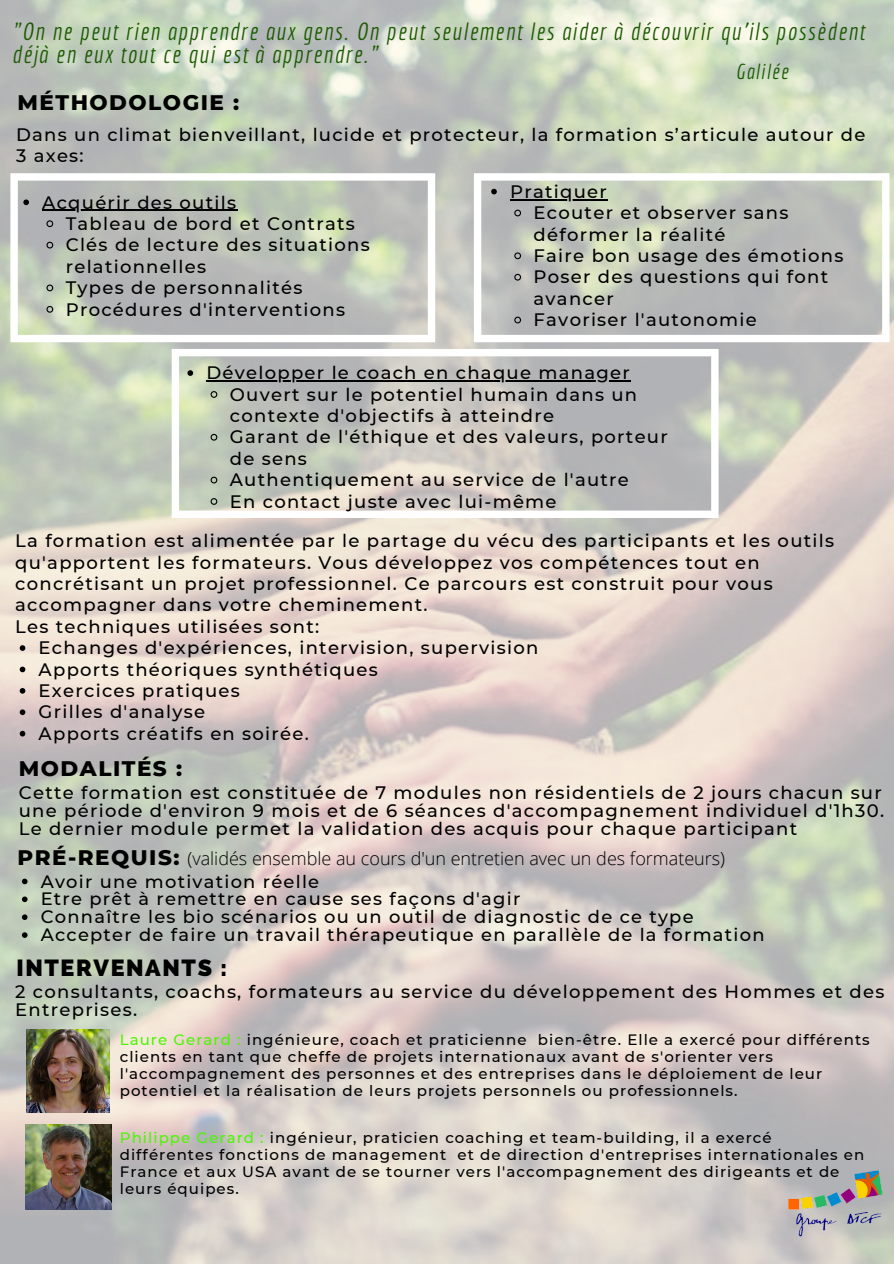
<style>
.page{position:relative;width:894px;height:1264px;background:#fff}
.page>*{position:absolute;margin:0;border:0;box-sizing:border-box;transform-origin:0 0}
.t1{font:italic 24px/22.8px "Economica";letter-spacing:.07em;color:#1c5902}
.t2{font:800 23.25px "Raleway";letter-spacing:.07em;color:#000}
.t3{font:800 21.45px "Montserrat";letter-spacing:.07em;color:#000}
.t4{font:italic 21px "Economica";letter-spacing:.07em;color:#1c5902}
.t5{font:500 18px/21.5px "Montserrat";letter-spacing:.07em;color:#000}
.t6{font:300 18px "Open Sans";color:#000}
.t7{font:500 17.85px/17.9px "Montserrat";letter-spacing:.07em;color:#000}
.t8{font:500 15px/17px "Montserrat";letter-spacing:.07em;color:#000}
.s1{color:#4cf604}
</style>
<div class="page">
<img style="left:0;top:0;width:893px;height:1263px">
<svg style="left:172px;top:349px;width:546px;height:169px;background:#c8c8c3"></svg>
<svg style="left:20px;top:645px;width:5px;height:6px"></svg>
<svg style="left:20px;top:666px;width:5px;height:6px"></svg>
<svg style="left:20px;top:688px;width:5px;height:5px"></svg>
<svg style="left:20px;top:709px;width:5px;height:6px"></svg>
<svg style="left:20px;top:730px;width:5px;height:6px"></svg>
<svg style="left:473px;top:173px;width:416px;height:169px;background:#c4c7c1"></svg>
<svg style="left:10px;top:173px;width:425px;height:169px;background:#c2c6bf"></svg>
<img style="left:26px;top:1029px;width:84px;height:83px">
<img style="left:788px;top:1156px;width:94px;height:94px">
<img style="left:26px;top:1124px;width:85px;height:85px">
<svg style="left:22px;top:878px;width:6px;height:6px"></svg>
<svg style="left:22px;top:896px;width:6px;height:6px"></svg>
<svg style="left:22px;top:914px;width:6px;height:6px"></svg>
<svg style="left:22px;top:932px;width:6px;height:5px"></svg>
<svg style="left:491px;top:189px;width:5px;height:5px"></svg>
<hr style="left:510px;top:199px;width:98px;height:1px;background:#000">
<svg style="left:513px;top:209px;width:8px;height:8px"></svg>
<svg style="left:513px;top:251px;width:8px;height:9px"></svg>
<svg style="left:513px;top:273px;width:8px;height:8px"></svg>
<svg style="left:513px;top:316px;width:8px;height:8px"></svg>
<svg style="left:23px;top:199px;width:6px;height:6px"></svg>
<hr style="left:42px;top:210px;width:195px;height:1px;background:#000">
<svg style="left:46px;top:219px;width:8px;height:9px"></svg>
<svg style="left:46px;top:241px;width:8px;height:8px"></svg>
<svg style="left:46px;top:284px;width:8px;height:8px"></svg>
<svg style="left:46px;top:305px;width:8px;height:8px"></svg>
<svg style="left:187px;top:370px;width:6px;height:6px"></svg>
<hr style="left:206px;top:380px;width:425px;height:1px;background:#000">
<svg style="left:210px;top:390px;width:8px;height:8px"></svg>
<svg style="left:210px;top:433px;width:8px;height:8px"></svg>
<svg style="left:210px;top:476px;width:8px;height:8px"></svg>
<svg style="left:210px;top:497px;width:8px;height:8px"></svg>
<h1 class="t1" style="left:12px;top:20px;width:853px">"On ne peut rien apprendre aux gens. On peut seulement les aider à découvrir qu'ils possèdent déjà en eux tout ce qui est à apprendre."</h1>
<p class="t4" style="left:735px;top:59px;width:54px">Galilée</p>
<p class="t3" style="left:17px;top:89px;width:223px">MÉTHODOLOGIE :</p>
<p class="t5" style="left:16px;top:124px;width:850px">Dans un climat bienveillant, lucide et protecteur, la formation s’articule autour de<br>3 axes:</p>
<p class="t5" style="left:66px;top:191px;width:305px;text-indent:-23px">Acquérir des outils<br>Tableau de bord et Contrats<br>Clés de lecture des situations relationnelles<br>Types de personnalités<br>Procédures d'interventions</p>
<p class="t5" style="left:533px;top:181px;width:311px;text-indent:-23px">Pratiquer<br>Ecouter et observer sans déformer la réalité<br>Faire bon usage des émotions<br>Poser des questions qui font avancer<br>Favoriser l'autonomie</p>
<p class="t5" style="left:230px;top:362px;width:439px;text-indent:-23px">Développer le coach en chaque manager<br>Ouvert sur le potentiel humain dans un contexte d'objectifs à atteindre<br>Garant de l'éthique et des valeurs, porteur de sens<br>Authentiquement au service de l'autre<br>En contact juste avec lui-même</p>
<p class="t5" style="left:15px;top:530px;width:820px">La formation est alimentée par le partage du vécu des participants et les outils qu'apportent les formateurs. Vous développez vos compétences tout en concrétisant un projet professionnel. Ce parcours est construit pour vous accompagner dans votre cheminement.<br>Les techniques utilisées sont:</p>
<p class="t5" style="left:39px;top:637px;width:501px">Echanges d'expériences, intervision, supervision<br>Apports théoriques synthétiques<br>Exercices pratiques<br>Grilles d'analyse<br>Apports créatifs en soirée.</p>
<p class="t3" style="left:19px;top:754px;width:165px">MODALITÉS :</p>
<p class="t5" style="left:19px;top:783px;width:866px;line-height:18px">Cette formation est constituée de 7 modules non résidentiels de 2 jours chacun sur une période d'environ 9 mois et de 6 séances d'accompagnement individuel d'1h30.<br>Le dernier module permet la validation des acquis pour chaque participant</p>
<p class="t3" style="left:17px;top:844px;width:163px">PRÉ-REQUIS:</p>
<p class="t6" style="left:187px;top:845px;width:539px">(validés ensemble au cours d'un entretien avec un des formateurs)</p>
<p class="t7" style="left:41px;top:872px;width:725px">Avoir une motivation réelle<br>Etre prêt à remettre en cause ses façons d'agir<br>Connaître les bio scénarios ou un outil de diagnostic de ce type Accepter de faire un travail thérapeutique en parallèle de la formation</p>
<p class="t2" style="left:16px;top:953px;width:212px">INTERVENANTS :</p>
<p class="t5" style="left:15px;top:982px;width:870px;line-height:18px">2 consultants, coachs, formateurs au service du développement des Hommes et des<br>Entreprises.</p>
<p class="t8" style="left:120px;top:1031px;width:751px"><span class="s1">Laure Gerard :</span> ingénieure, coach et praticienne bien-être. Elle a exercé pour différents clients en tant que cheffe de projets internationaux avant de s'orienter vers l'accompagnement des personnes et des entreprises dans le déploiement de leur potentiel et la réalisation de leurs projets personnels ou professionnels.</p>
<p class="t8" style="left:120px;top:1129px;width:746px"><span class="s1">Philippe Gerard :</span> ingénieur, praticien coaching et team-building, il a exercé différentes fonctions de management et de direction d'entreprises internationales en France et aux USA avant de se tourner vers l'accompagnement des dirigeants et de leurs équipes.</p>
</div>
